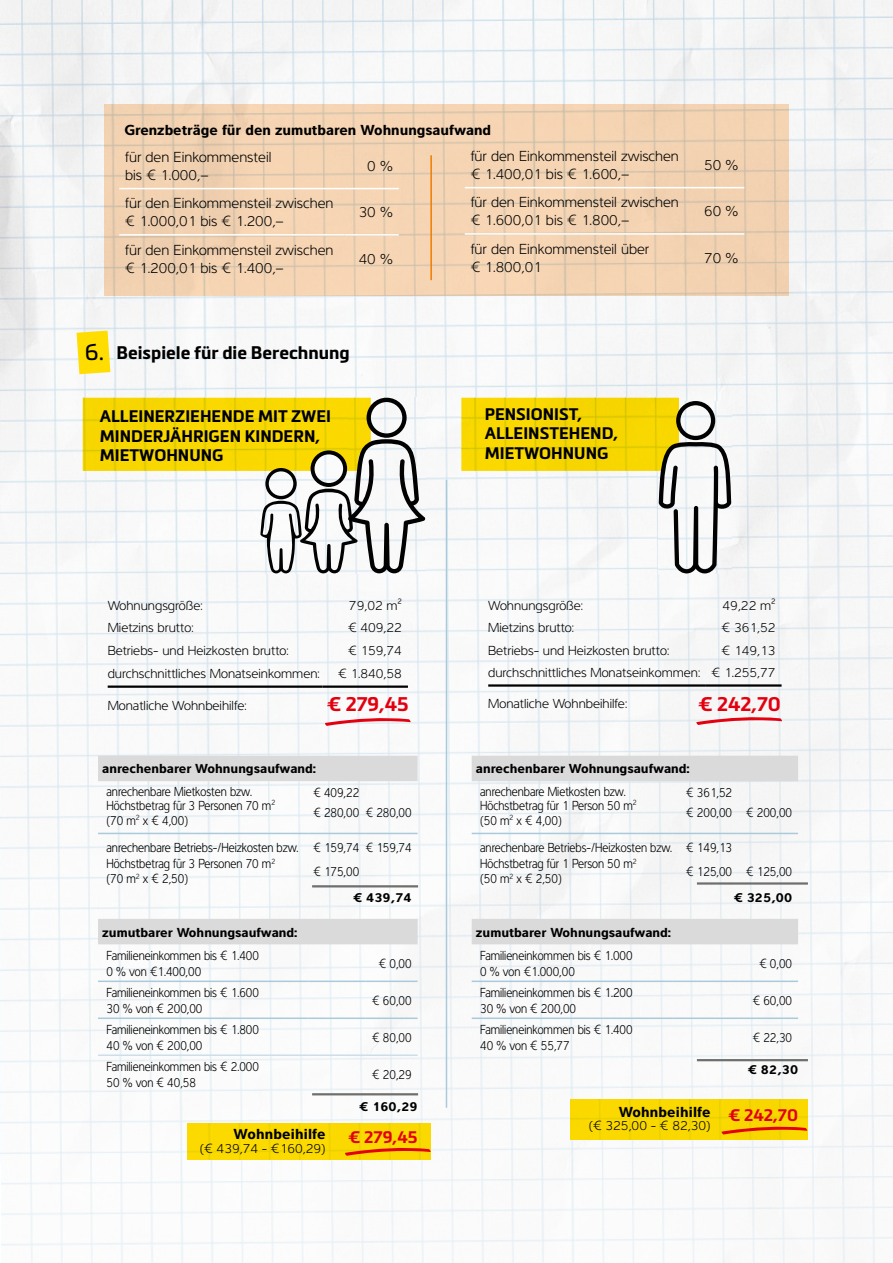
<style>
.page{position:relative;width:893px;height:1263px;background:#fff}
.page>*{position:absolute;margin:0;border:0;box-sizing:border-box;transform-origin:0 0}
.t1{font:700 19.5px "Metronic Land Kaernten";color:#e3000f}
.t2{font:700 18px "Metronic Land Kaernten";color:#000}
.t3{font:700 16.5px/19.5px "Metronic Land Kaernten";color:#000}
.t4{font:700 16.5px "Metronic Land Kaernten";color:#e3000f}
.t5{font:300 15px/18px "Interval Pro";color:#000}
.t6{font:700 15px "Interval Pro";color:#000}
.t7{font:13.5px/16.2px "Interval Pro Light Cond";color:#000}
.t8{font:300 13.5px/22.5px "Interval Pro";color:#000;text-align:right}
.t9{font:700 13.5px "Interval Pro";color:#000}
.s1{font-weight:400;font-size:22.5px}
.s2{font-family:"Metronic Land Kaernten";font-size:16.5px;color:#e3000f}
</style>
<div class="page">
<img style="left:0;top:0;width:893px;height:1263px">
<svg style="left:77px;top:331px;width:33px;height:43px"></svg>
<div style="left:187px;top:1124px;width:244px;height:36px;background:#fd0"></div>
<svg style="left:83px;top:398px;width:342px;height:175px"></svg>
<hr style="left:108px;top:685px;width:214px;height:3px;background:#000">
<hr style="left:322px;top:685px;width:86px;height:3px;background:#000">
<svg style="left:98px;top:756px;width:320px;height:188px"></svg>
<hr style="left:98px;top:833px;width:210px;height:1px;background:#aacadb">
<hr style="left:308px;top:833px;width:57px;height:1px;background:#aacadb">
<hr style="left:365px;top:833px;width:53px;height:1px;background:#aacadb">
<hr style="left:98px;top:980px;width:210px;height:2px;background:#aacadb">
<hr style="left:308px;top:980px;width:57px;height:2px;background:#aacadb">
<hr style="left:365px;top:980px;width:53px;height:2px;background:#aacadb">
<hr style="left:98px;top:1017px;width:210px;height:2px;background:#aacadb">
<hr style="left:308px;top:1017px;width:57px;height:2px;background:#aacadb">
<hr style="left:365px;top:1017px;width:53px;height:2px;background:#aacadb">
<hr style="left:98px;top:1054px;width:210px;height:2px;background:#cbdeea">
<hr style="left:308px;top:1054px;width:57px;height:2px;background:#cbdeea">
<hr style="left:365px;top:1054px;width:53px;height:2px;background:#cbdeea">
<svg style="left:324px;top:717px;width:87px;height:9px"></svg>
<svg style="left:344px;top:1147px;width:87px;height:9px"></svg>
<hr style="left:312px;top:885px;width:106px;height:2px;background:#6f6f6e">
<hr style="left:312px;top:1093px;width:106px;height:2px;background:#6f6f6e">
<hr style="left:697px;top:882px;width:111px;height:3px;background:#6f6f6e">
<hr style="left:697px;top:1059px;width:111px;height:2px;background:#6f6f6e">
<svg style="left:472px;top:756px;width:326px;height:188px;fill:#f5f5f5"></svg>
<hr style="left:472px;top:833px;width:201px;height:1px;background:#aacadb">
<hr style="left:673px;top:833px;width:65px;height:1px;background:#aacadb">
<hr style="left:738px;top:833px;width:60px;height:1px;background:#aacadb">
<hr style="left:472px;top:980px;width:201px;height:2px;background:#aacadb">
<hr style="left:673px;top:980px;width:65px;height:2px;background:#aacadb">
<hr style="left:738px;top:980px;width:60px;height:2px;background:#aacadb">
<hr style="left:472px;top:1017px;width:201px;height:2px;background:#aacadb">
<hr style="left:673px;top:1017px;width:65px;height:2px;background:#aacadb">
<hr style="left:738px;top:1017px;width:60px;height:2px;background:#aacadb">
<svg style="left:461px;top:398px;width:270px;height:175px"></svg>
<hr style="left:488px;top:684px;width:218px;height:3px;background:#000">
<hr style="left:706px;top:684px;width:76px;height:3px;background:#000">
<svg style="left:696px;top:716px;width:87px;height:9px"></svg>
<div style="left:571px;top:1099px;width:237px;height:41px;background:#fd0"></div>
<svg style="left:721px;top:1125px;width:87px;height:10px"></svg>
<svg style="left:104px;top:104px;width:685px;height:192px;background:#f0d1b1"></svg>
<hr style="left:119px;top:188px;width:226px;height:1px;background:#fff">
<hr style="left:345px;top:188px;width:54px;height:1px;background:#fff">
<hr style="left:119px;top:234px;width:226px;height:2px;background:#fff">
<hr style="left:345px;top:234px;width:54px;height:2px;background:#fff">
<hr style="left:465px;top:187px;width:225px;height:1px;background:#fff">
<hr style="left:690px;top:187px;width:54px;height:1px;background:#fff">
<hr style="left:465px;top:233px;width:225px;height:2px;background:#fff">
<hr style="left:690px;top:233px;width:54px;height:2px;background:#fff">
<hr style="left:430px;top:155px;width:2px;height:125px;background:#ef7c00">
<hr style="left:446px;top:480px;width:1px;height:628px;background:#aacadb">
<p class="t6" style="left:124px;top:118px;width:368px">Grenzbeträge für den zumutbaren Wohnungsaufwand</p>
<p class="t5" style="left:125px;top:147px;width:148px">für den Einkommensteil bis € 1.000,–</p>
<p class="t5" style="left:367px;top:156px;width:27px">0 %</p>
<p class="t5" style="left:125px;top:193px;width:210px">für den Einkommensteil zwischen € 1.000,01 bis € 1.200,–</p>
<p class="t5" style="left:359px;top:202px;width:36px">30 %</p>
<p class="t5" style="left:125px;top:239px;width:210px">für den Einkommensteil zwischen € 1.200,01 bis € 1.400,–</p>
<p class="t5" style="left:359px;top:248px;width:36px">40 %</p>
<h2 class="t2" style="left:85px;top:341px;width:266px"><span class="s1">6.</span> Beispiele für die Berechnung</h2>
<p class="t3" style="left:100px;top:406px;width:233px">ALLEINERZIEHENDE MIT ZWEI<br>MINDERJÄHRIGEN KINDERN,<br>MIETWOHNUNG</p>
<p class="t5" style="left:471px;top:146px;width:210px">für den Einkommensteil zwischen € 1.400,01 bis € 1.600,–</p>
<p class="t5" style="left:704px;top:155px;width:36px">50 %</p>
<p class="t5" style="left:471px;top:192px;width:210px">für den Einkommensteil zwischen € 1.600,01 bis € 1.800,–</p>
<p class="t5" style="left:704px;top:201px;width:36px">60 %</p>
<p class="t5" style="left:471px;top:238px;width:180px">für den Einkommensteil über € 1.800,01</p>
<p class="t5" style="left:704px;top:247px;width:36px">70 %</p>
<p class="t3" style="left:485px;top:404px;width:135px">PENSIONIST,<br>ALLEINSTEHEND,<br>MIETWOHNUNG</p>
<p class="t8" style="left:108px;top:593px;width:96px">Wohnungsgröße:</p>
<p class="t8" style="left:349px;top:593px;width:54px">79,02 m²</p>
<p class="t8" style="left:108px;top:615px;width:87px">Mietzins brutto:</p>
<p class="t8" style="left:348px;top:615px;width:55px">€ 409,22</p>
<p class="t8" style="left:108px;top:638px;width:182px">Betriebs- und Heizkosten brutto:</p>
<p class="t8" style="left:348px;top:638px;width:55px">€ 159,74</p>
<p class="t8" style="left:108px;top:661px;width:214px">durchschnittliches Monatseinkommen:</p>
<p class="t8" style="left:338px;top:661px;width:65px">€ 1.840,58</p>
<p class="t8" style="left:108px;top:693px;width:140px">Monatliche Wohnbeihilfe:</p>
<h1 class="t1" style="left:327px;top:691px;width:83px">€ 279,45</h1>
<p class="t9" style="left:102px;top:758px;width:215px">anrechenbarer Wohnungsaufwand:</p>
<p class="t7" style="left:107px;top:781px;width:147px">anrechenbare Mietkosten bzw.</p>
<p class="t7" style="left:313px;top:783px;width:47px">€ 409,22</p>
<p class="t7" style="left:107px;top:796px;width:170px;line-height:15px">Höchstbetrag für 3 Personen 70 m<sup>2 </sup>(70 m<sup>2</sup> x € 4,00)</p>
<p class="t7" style="left:313px;top:803px;width:100px">€ 280,00 € 280,00</p>
<p class="t7" style="left:107px;top:838px;width:307px">anrechenbare Betriebs-/Heizkosten bzw. € 159,74 € 159,74<br>Höchstbetrag für 3 Personen 70 m<sup>2</sup></p>
<p class="t7" style="left:107px;top:869px;width:83px">(70 m<sup>2</sup> x € 2,50)</p>
<p class="t7" style="left:313px;top:862px;width:47px">€ 175,00</p>
<p class="t9" style="left:353px;top:887px;width:60px">€ 439,74</p>
<p class="t9" style="left:102px;top:921px;width:197px">zumutbarer Wohnungsaufwand:</p>
<p class="t7" style="left:107px;top:946px;width:154px">Familieneinkommen bis € 1.400<br>0 % von €1.400,00</p>
<p class="t7" style="left:379px;top:954px;width:34px">€ 0,00</p>
<p class="t7" style="left:107px;top:983px;width:154px">Familieneinkommen bis € 1.600<br>30 % von € 200,00</p>
<p class="t7" style="left:372px;top:991px;width:41px">€ 60,00</p>
<p class="t7" style="left:107px;top:1020px;width:154px">Familieneinkommen bis € 1.800<br>40 % von € 200,00</p>
<p class="t7" style="left:372px;top:1028px;width:41px">€ 80,00</p>
<p class="t7" style="left:107px;top:1057px;width:154px">Familieneinkommen bis € 2.000<br>50 % von € 40,58</p>
<p class="t7" style="left:372px;top:1065px;width:41px">€ 20,29</p>
<p class="t9" style="left:359px;top:1096px;width:60px">€ 160,29</p>
<p class="t4" style="left:348px;top:1126px;width:71px">€ 279,45</p>
<p class="t6" style="left:234px;top:1122px;width:93px">Wohnbeihilfe</p>
<p class="t8" style="left:200px;top:1136px;width:127px">(€ 439,74 - €160,29)</p>
<p class="t8" style="left:488px;top:593px;width:96px">Wohnungsgröße:</p>
<p class="t8" style="left:723px;top:593px;width:54px">49,22 m²</p>
<p class="t8" style="left:488px;top:615px;width:87px">Mietzins brutto:</p>
<p class="t8" style="left:722px;top:615px;width:55px">€ 361,52</p>
<p class="t8" style="left:488px;top:638px;width:182px">Betriebs- und Heizkosten brutto:</p>
<p class="t8" style="left:488px;top:638px;width:289px">€ 149,13<br>durchschnittliches Monatseinkommen: € 1.255,77</p>
<p class="t8" style="left:488px;top:691px;width:140px">Monatliche Wohnbeihilfe:</p>
<h1 class="t1" style="left:698px;top:691px;width:84px">€ 242,70</h1>
<p class="t9" style="left:476px;top:758px;width:215px">anrechenbarer Wohnungsaufwand:</p>
<p class="t7" style="left:480px;top:781px;width:147px">anrechenbare Mietkosten bzw.</p>
<p class="t7" style="left:686px;top:783px;width:47px">€ 361,52</p>
<p class="t7" style="left:480px;top:796px;width:158px;line-height:15px">Höchstbetrag für 1 Person 50 m<sup>2 </sup>(50 m<sup>2</sup> x € 4,00)</p>
<p class="t7" style="left:686px;top:803px;width:107px">€ 200,00 € 200,00</p>
<p class="t7" style="left:480px;top:838px;width:253px">anrechenbare Betriebs-/Heizkosten bzw. € 149,13<br>Höchstbetrag für 1 Person 50 m<sup>2</sup></p>
<p class="t7" style="left:480px;top:869px;width:83px">(50 m<sup>2</sup> x € 2,50)</p>
<p class="t7" style="left:686px;top:862px;width:107px">€ 125,00 € 125,00</p>
<p class="t9" style="left:734px;top:887px;width:60px">€ 325,00</p>
<p class="t9" style="left:476px;top:921px;width:197px">zumutbarer Wohnungsaufwand:</p>
<p class="t7" style="left:480px;top:946px;width:154px">Familieneinkommen bis € 1.000<br>0 % von €1.000,00</p>
<p class="t7" style="left:759px;top:954px;width:34px">€ 0,00</p>
<p class="t7" style="left:480px;top:983px;width:154px">Familieneinkommen bis € 1.200<br>30 % von € 200,00</p>
<p class="t7" style="left:753px;top:991px;width:41px">€ 60,00</p>
<p class="t7" style="left:480px;top:1020px;width:154px">Familieneinkommen bis € 1.400<br>40 % von € 55,77</p>
<p class="t7" style="left:753px;top:1028px;width:41px">€ 22,30</p>
<p class="t9" style="left:748px;top:1059px;width:52px">€ 82,30</p>
<p class="t6" style="left:619px;top:1100px;width:181px">Wohnbeihilfe <span class="s2">€ 242,70</span></p>
<p class="t8" style="left:589px;top:1113px;width:123px">(€ 325,00 - € 82,30)</p>
</div>
